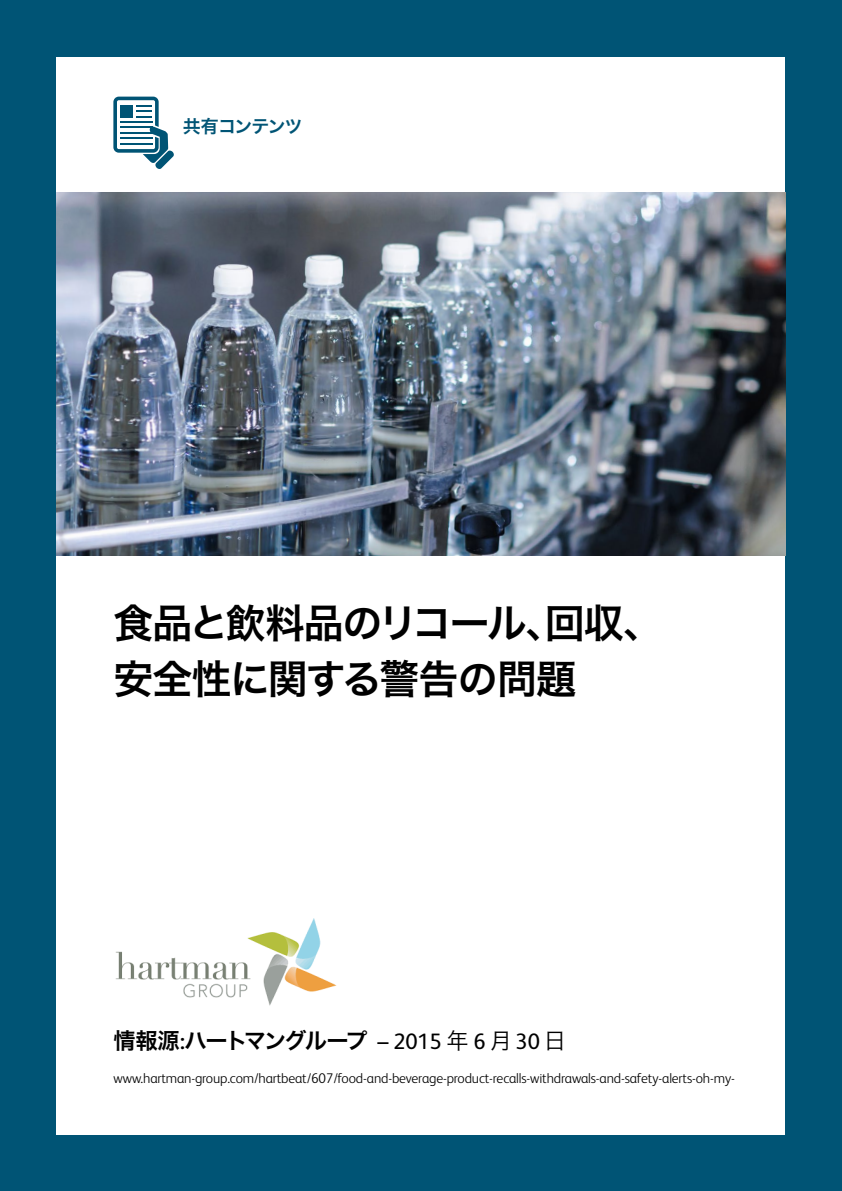
<style>
.page{position:relative;width:842px;height:1191px;background:#005475}
.page>*{position:absolute;margin:0;border:0;box-sizing:border-box;transform-origin:0 0}
.t1{font:40px/56px "Hira Kaku Pro W6";letter-spacing:-.04em;color:#000}
.t2{font:22.4px "Hira Kaku Pro W6";letter-spacing:-.085em;color:#000}
.t3{font:18px "Hira Kaku Pro W6";letter-spacing:-.075em;color:#005475}
.t4{font:300 14px "FS Albert Pro";letter-spacing:-.01em;color:#000}
.s1{font-family:"FS Albert Pro";font-weight:700}
.s2{font-family:"FS Albert Pro"}
.s3{font-family:"Hira Kaku Pro W3"}
</style>
<div class="page">
<div style="left:57px;top:57px;width:728px;height:1077px;background:#fff"></div>
<img style="left:115px;top:918px;width:222px;height:88px">
<svg style="left:113px;top:97px;width:61px;height:72px"></svg>
<hr style="left:120px;top:121px;width:32px;height:2px;background:#005475">
<hr style="left:120px;top:126px;width:32px;height:2px;background:#005475">
<hr style="left:120px;top:132px;width:32px;height:2px;background:#005475">
<hr style="left:120px;top:137px;width:32px;height:2px;background:#005475">
<hr style="left:120px;top:143px;width:32px;height:2px;background:#005475">
<img style="left:57px;top:193px;width:728px;height:363px">
<p class="t3" style="left:183px;top:110px;width:121px">共有コンテンツ</p>
<h1 class="t1" style="left:113px;top:593px;width:551px">食品と飲料品のリコール、回収、安全性に関する警告の問題</h1>
<h2 class="t2" style="left:113px;top:1020px;width:454px">情報源<span class="s1">:</span>ハートマングループ <span class="s2">– 2015</span> <span class="s3">年</span> <span class="s2">6</span> <span class="s3">月</span> <span class="s2">30</span> <span class="s3">日</span></h2>
<p class="t4" style="left:113px;top:1068px;width:623px">www.hartman-group.com/hartbeat/607/food-and-beverage-product-recalls-withdrawals-and-safety-alerts-oh-my-</p>
</div>
